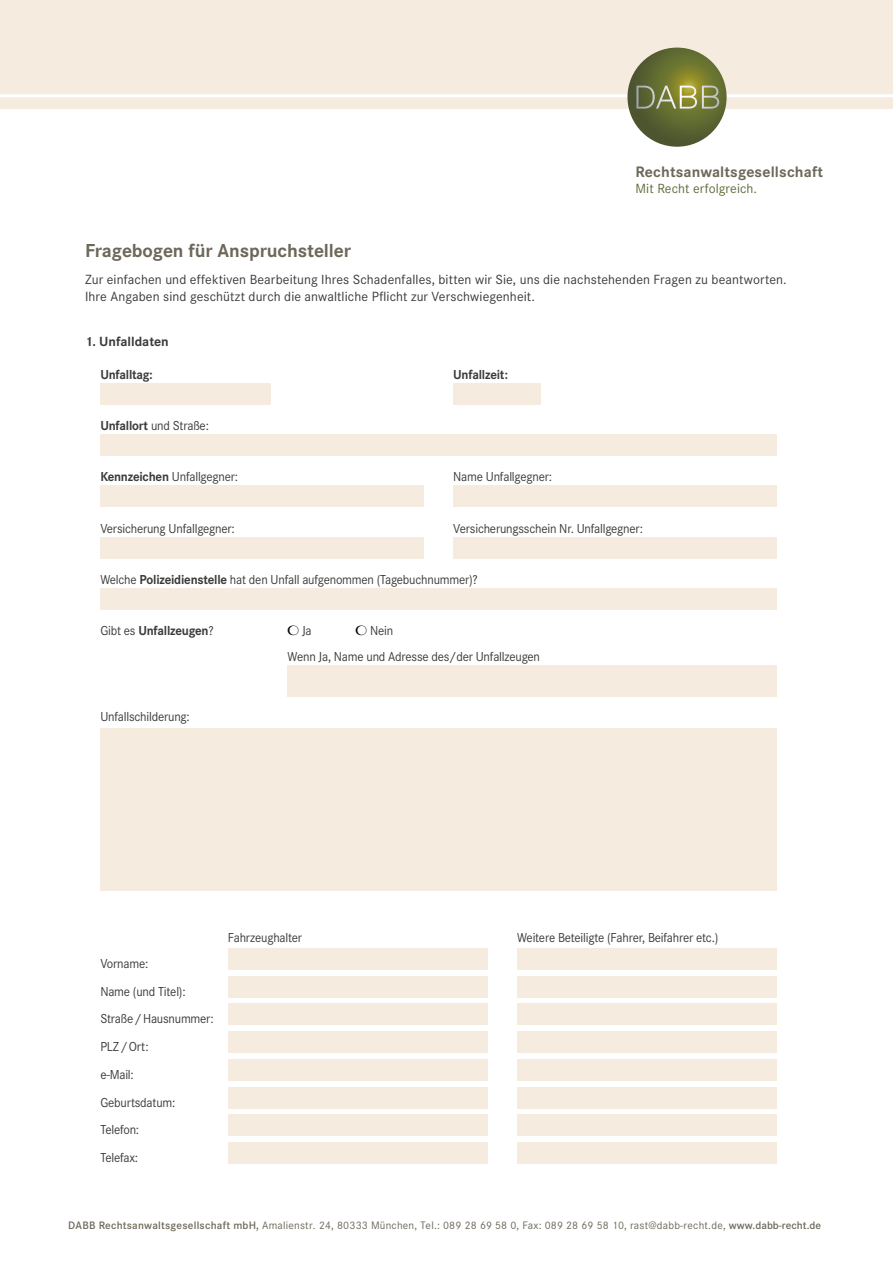
<style>
.page{position:relative;width:893px;height:1263px;background:#fff}
.page>*{position:absolute;margin:0;border:0;box-sizing:border-box;transform-origin:0 0}
.t1{font:700 19.5px "Corporate S";letter-spacing:-.005em;color:#6d685a}
.t2{font:700 15.75px "Corporate S";letter-spacing:.01em;color:#6d685a}
.t3{font:13.8px/16.5px "Corporate S";letter-spacing:.005em;color:#3b3b3a}
.t4{font:13.8px "Corporate S";letter-spacing:.005em;color:#616d3a}
.t5{font:700 13.8px "Corporate S";color:#3b3b3a}
.t6{font:13.5px/27.8px "Corporate S";letter-spacing:-.015em;color:#3b3b3a;scale:.95 1}
.t7{font:700 13.5px "Corporate S";letter-spacing:-.015em;color:#3b3b3a;scale:.95 1}
.t8{font:11.25px "Corporate S";letter-spacing:.02em;color:#6d685a}
.s1{font-weight:700}
.s2{font-weight:400}
.s3{font-weight:600}
</style>
<div class="page">
<div style="left:100px;top:383px;width:170px;height:22px;background:#f5ecdf"></div>
<div style="left:453px;top:383px;width:87px;height:22px;background:#f5ecdf"></div>
<div style="left:100px;top:435px;width:676px;height:21px;background:#f5ecdf"></div>
<div style="left:100px;top:486px;width:323px;height:21px;background:#f5ecdf"></div>
<div style="left:453px;top:486px;width:323px;height:21px;background:#f5ecdf"></div>
<div style="left:100px;top:537px;width:323px;height:21px;background:#f5ecdf"></div>
<div style="left:453px;top:537px;width:323px;height:21px;background:#f5ecdf"></div>
<div style="left:100px;top:588px;width:676px;height:22px;background:#f5ecdf"></div>
<div style="left:287px;top:665px;width:489px;height:32px;background:#f5ecdf"></div>
<div style="left:100px;top:729px;width:676px;height:162px;background:#f5ecdf"></div>
<div style="left:228px;top:948px;width:259px;height:21px;background:#f5ecdf"></div>
<div style="left:517px;top:948px;width:259px;height:21px;background:#f5ecdf"></div>
<div style="left:228px;top:976px;width:259px;height:21px;background:#f5ecdf"></div>
<div style="left:517px;top:976px;width:259px;height:21px;background:#f5ecdf"></div>
<div style="left:228px;top:1004px;width:259px;height:21px;background:#f5ecdf"></div>
<div style="left:517px;top:1004px;width:259px;height:21px;background:#f5ecdf"></div>
<div style="left:228px;top:1031px;width:259px;height:22px;background:#f5ecdf"></div>
<div style="left:517px;top:1031px;width:259px;height:22px;background:#f5ecdf"></div>
<div style="left:228px;top:1059px;width:259px;height:21px;background:#f5ecdf"></div>
<div style="left:517px;top:1059px;width:259px;height:21px;background:#f5ecdf"></div>
<div style="left:228px;top:1087px;width:259px;height:21px;background:#f5ecdf"></div>
<div style="left:517px;top:1087px;width:259px;height:21px;background:#f5ecdf"></div>
<div style="left:228px;top:1115px;width:259px;height:21px;background:#f5ecdf"></div>
<div style="left:517px;top:1115px;width:259px;height:21px;background:#f5ecdf"></div>
<div style="left:228px;top:1142px;width:259px;height:22px;background:#f5ecdf"></div>
<div style="left:517px;top:1142px;width:259px;height:22px;background:#f5ecdf"></div>
<div style="left:0;top:0;width:893px;height:108px;background:#f5ecdf"></div>
<hr style="left:0;top:94px;width:893px;height:3px;background:#fff">
<svg style="left:627px;top:48px;width:100px;height:99px;background:#636c33"></svg>
<svg style="left:636px;top:86px;width:83px;height:23px;background:#8f935e"></svg>
<p class="t2" style="left:636px;top:162px;width:189px">Rechtsanwaltsgesellschaft</p>
<p class="t4" style="left:636px;top:181px;width:123px">Mit Recht erfolgreich.</p>
<h1 class="t1" style="left:85px;top:239px;width:268px">Fragebogen für Anspruchsteller</h1>
<p class="t3" style="left:85px;top:271px;width:703px">Zur einfachen und effektiven Bearbeitung Ihres Schadenfalles, bitten wir Sie, uns die nachstehenden Fragen zu beantworten.<br>Ihre Angaben sind geschützt durch die anwaltliche Pflicht zur Verschwiegenheit.</p>
<p class="t5" style="left:85px;top:333px;width:85px">1. Unfalldaten</p>
<p class="t7" style="left:100px;top:367px;width:57px">Unfalltag:</p>
<p class="t7" style="left:453px;top:367px;width:59px">Unfallzeit:</p>
<p class="t6" style="left:100px;top:412px;width:116px"><span class="s1">Unfallort</span> und Straße:</p>
<p class="t6" style="left:100px;top:463px;width:147px"><span class="s1">Kennzeichen</span> Unfallgegner:</p>
<p class="t6" style="left:453px;top:463px;width:106px">Name Unfallgegner:</p>
<p class="t6" style="left:100px;top:514px;width:143px">Versicherung Unfallgegner:</p>
<p class="t6" style="left:453px;top:514px;width:201px">Versicherungsschein Nr. Unfallgegner:</p>
<p class="t6" style="left:100px;top:566px;width:399px">Welche <span class="s1">Polizeidienstelle</span> hat den Unfall aufgenommen (Tagebuchnummer)?</p>
<p class="t7" style="left:100px;top:623px;width:121px"><span class="s2">Gibt es</span> Unfallzeugen<span class="s2">?</span></p>
<p class="t6" style="left:302px;top:617px;width:12px">Ja</p>
<p class="t6" style="left:370px;top:617px;width:26px">Nein</p>
<p class="t6" style="left:287px;top:643px;width:267px">Wenn Ja, Name und Adresse des/der Unfallzeugen</p>
<p class="t6" style="left:100px;top:702px;width:96px">Unfallschilderung:</p>
<p class="t6" style="left:100px;top:950px;width:121px">Vorname:<br>Name (und Titel):<br>Straße/Hausnummer:<br>PLZ/Ort:<br>e-Mail:<br>Geburtsdatum:<br>Telefon:<br>Telefax:</p>
<p class="t6" style="left:228px;top:924px;width:80px">Fahrzeughalter</p>
<p class="t6" style="left:517px;top:924px;width:213px">Weitere Beteiligte (Fahrer, Beifahrer etc.)</p>
<p class="t8" style="left:68px;top:1219px;width:754px"><span class="s3">DABB Rechtsanwaltsgesellschaft mbH,</span> Amalienstr. 24, 80333 München, Tel.: 089 28 69 58 0, Fax: 089 28 69 58 10, rast@dabb-recht.de, <span class="s3">www.dabb-recht.de</span></p>
</div>
